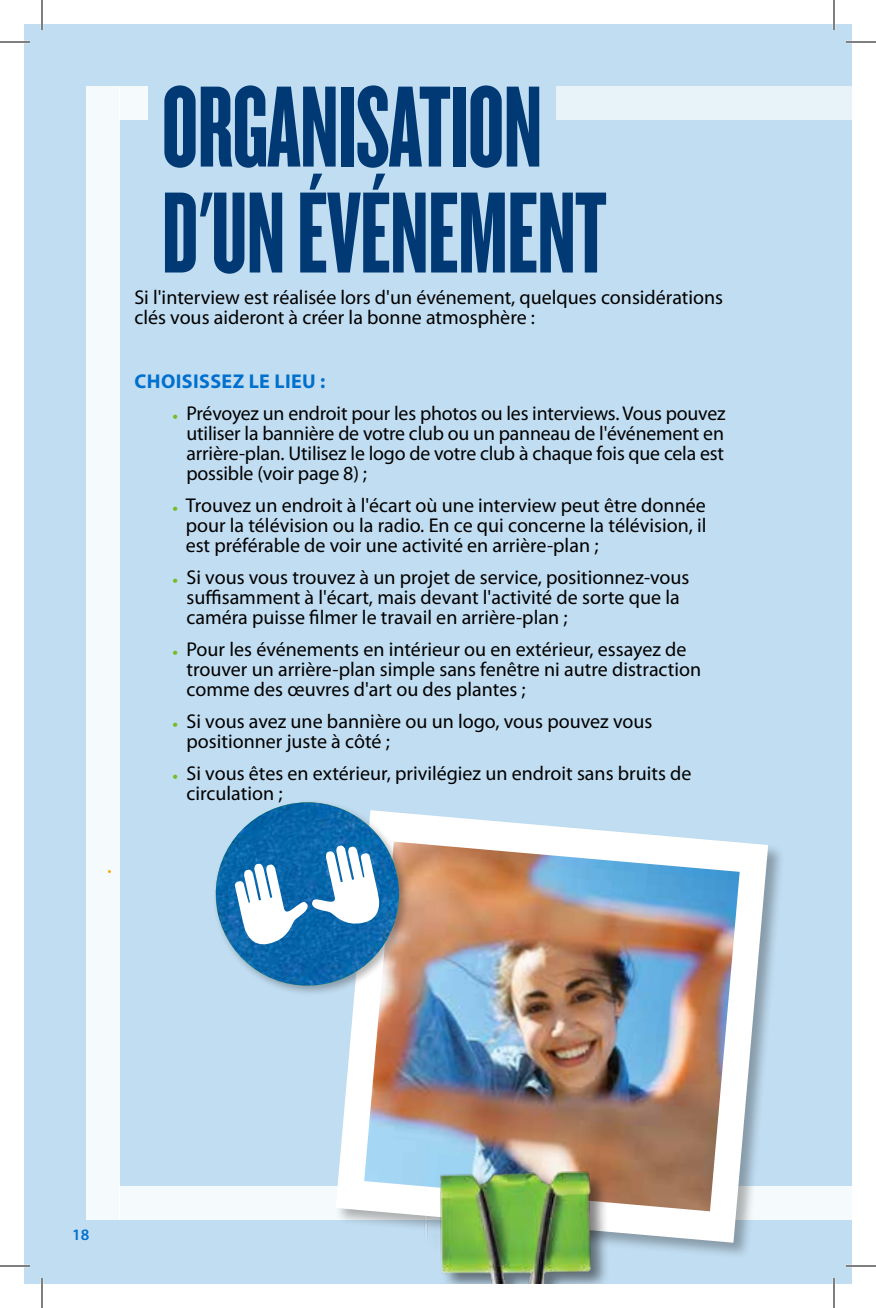
<style>
.page{position:relative;width:876px;height:1308px;background:#fff}
.page>*{position:absolute;margin:0;border:0;box-sizing:border-box;transform-origin:0 0}
.t1{font:120px/106px "Knockout 67 Full Bantamwt";letter-spacing:-.005em;color:#003974}
.t2{font:20px/20px "Myriad Pro";color:#000}
.t3{font:700 20px "Myriad Pro";letter-spacing:.02em;color:#0070ce}
.t4{font:600 16px "Myriad Pro";color:#0070ce}
.s1{color:#76bc21}
</style>
<div class="page">
<div style="left:24px;top:24px;width:828px;height:1260px;background:#c1ddf1"></div>
<div style="left:556px;top:87px;width:296px;height:33px;background:#e7f2f9"></div>
<div style="left:120px;top:1186px;width:732px;height:34px;background:#f5fafc"></div>
<div style="left:86px;top:87px;width:34px;height:1133px;background:#f5fafc"></div>
<div style="left:120px;top:87px;width:28px;height:33px;background:#f5fafc"></div>
<div style="left:335px;top:809px;width:451px;height:451px;background:#000;opacity:.3"></div>
<svg style="left:336px;top:810px;width:432px;height:433px"></svg>
<img style="left:364px;top:842px;width:376px;height:369px">
<img style="left:420px;top:1165px;width:217px;height:119px">
<div style="left:213px;top:799px;width:198px;height:198px;background:#000;opacity:.3"></div>
<svg style="left:213px;top:799px;width:195px;height:195px"></svg>
<hr style="left:0;top:41px;width:30px;height:2px;background:#fff">
<hr style="left:846px;top:41px;width:30px;height:2px;background:#fff">
<hr style="left:0;top:1265px;width:30px;height:2px;background:#fff">
<hr style="left:846px;top:1265px;width:30px;height:2px;background:#fff">
<hr style="left:41px;top:0;width:2px;height:30px;background:#fff">
<hr style="left:41px;top:1278px;width:2px;height:30px;background:#fff">
<hr style="left:833px;top:0;width:2px;height:30px;background:#fff">
<hr style="left:833px;top:1278px;width:2px;height:30px;background:#fff">
<hr style="left:0;top:42px;width:30px;height:1px;background:#000">
<hr style="left:846px;top:42px;width:30px;height:1px;background:#000">
<hr style="left:0;top:1266px;width:30px;height:1px;background:#000">
<hr style="left:846px;top:1266px;width:30px;height:1px;background:#000">
<hr style="left:42px;top:0;width:1px;height:30px;background:#000">
<hr style="left:42px;top:1278px;width:1px;height:30px;background:#000">
<hr style="left:834px;top:0;width:1px;height:30px;background:#000">
<hr style="left:834px;top:1278px;width:1px;height:30px;background:#000">
<h1 class="t1" style="left:162px;top:71px;width:446px">ORGANISATION<br>D'UN ÉVÉNEMENT</h1>
<p class="t2" style="left:134px;top:287px;width:590px">Si l'interview est réalisée lors d'un événement, quelques considérations clés vous aideront à créer la bonne atmosphère :</p>
<p class="t3" style="left:135px;top:369px;width:192px">CHOISISSEZ LE LIEU :</p>
<p class="t2" style="left:187px;top:403px;width:541px;text-align:justify;text-indent:-14px"><span class="s1">•</span> Prévoyez un endroit pour les photos ou les interviews. Vous pouvez utiliser la bannière de votre club ou un panneau de l'événement en arrière-plan. Utilisez le logo de votre club à chaque fois que cela est possible (voir page 8) ;</p>
<p class="t2" style="left:186px;top:495px;width:522px;text-align:justify;text-indent:-13px"><span class="s1">•</span> Trouvez un endroit à l'écart où une interview peut être donnée pour la télévision ou la radio. En ce qui concerne la télévision, il est préférable de voir une activité en arrière-plan ;</p>
<p class="t2" style="left:187px;top:567px;width:505px;text-indent:-14px"><span class="s1">•</span> Si vous vous trouvez à un projet de service, positionnez-vous suffisamment à l'écart, mais devant l'activité de sorte que la caméra puisse filmer le travail en arrière-plan ;</p>
<p class="t2" style="left:187px;top:639px;width:516px;text-indent:-14px"><span class="s1">•</span> Pour les événements en intérieur ou en extérieur, essayez de trouver un arrière-plan simple sans fenêtre ni autre distraction comme des œuvres d'art ou des plantes ;</p>
<p class="t2" style="left:187px;top:711px;width:467px;text-indent:-14px"><span class="s1">•</span> Si vous avez une bannière ou un logo, vous pouvez vous positionner juste à côté ;</p>
<p class="t2" style="left:187px;top:763px;width:507px;text-indent:-14px"><span class="s1">•</span> Si vous êtes en extérieur, privilégiez un endroit sans bruits de circulation ;</p>
<p class="t4" style="left:72px;top:1225px;width:19px">18</p>
</div>
